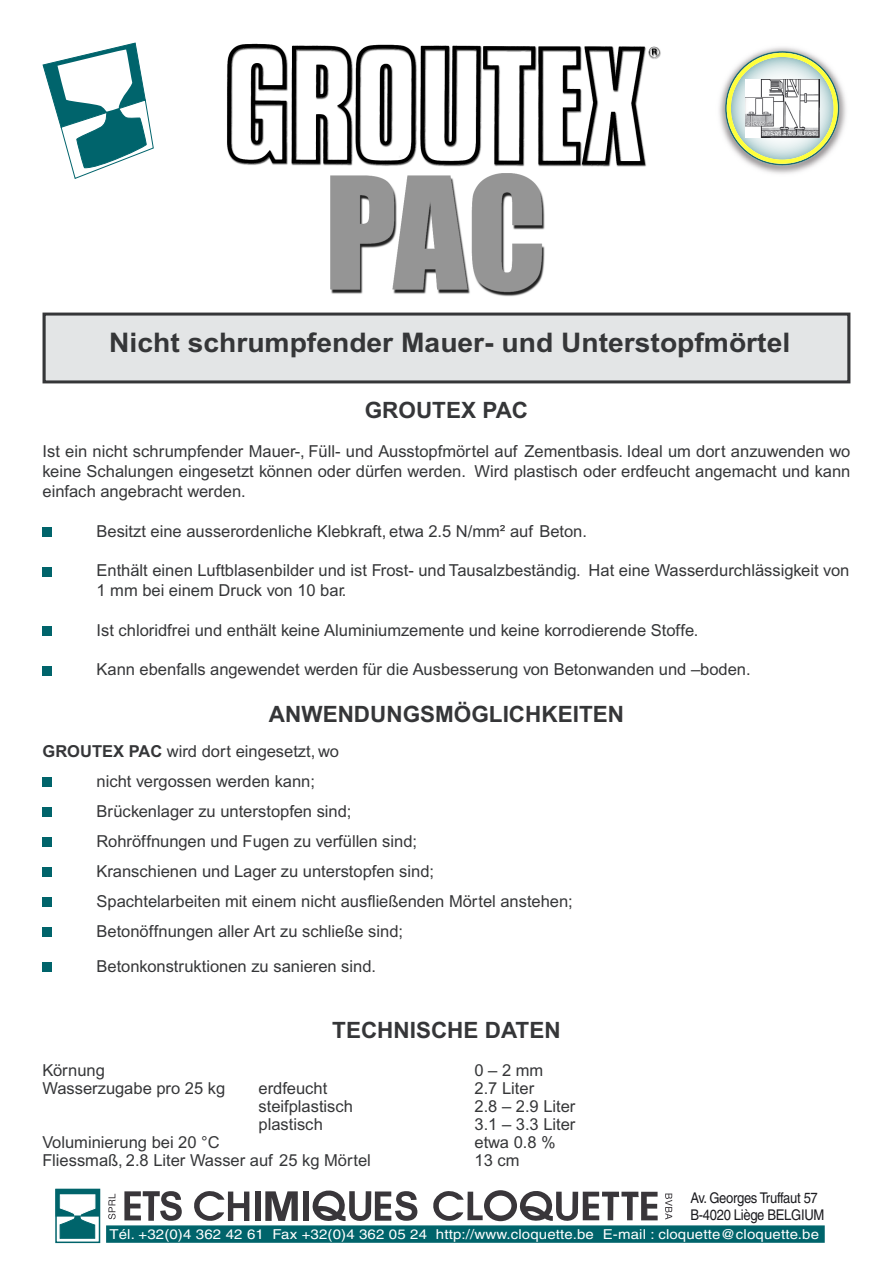
<style>
.page{position:relative;width:893px;height:1263px;background:#fff}
.page>*{position:absolute;margin:0;border:0;box-sizing:border-box;transform-origin:0 0}
.t1{font:700 27px "Arial";color:#353638;scale:1.05 1}
.t2{font:700 22.5px "Arial";color:#353638}
.t3{font:16.5px/30px "Arial";color:#353638}
.t4{font:14.7px/17.7px "Helvetica";letter-spacing:-.025em;color:#1b1b1f;scale:.88 1}
.t5{font:13.65px "Helvetica";letter-spacing:.01em;color:#fff;scale:1.1 1}
.s1{font-weight:700}
</style>
<div class="page">
<div style="left:106px;top:1225px;width:719px;height:18px;background:#00646b;border:2px solid #00646b"></div>
<svg style="left:265px;top:1191px;width:33px;height:30px"></svg>
<div style="left:255px;top:1191px;width:5px;height:30px;background:#39363a"></div>
<div style="left:303px;top:1192px;width:5px;height:29px;background:#39363a"></div>
<svg style="left:124px;top:1191px;width:58px;height:30px"></svg>
<svg style="left:194px;top:1191px;width:55px;height:30px"></svg>
<svg style="left:433px;top:1190px;width:225px;height:32px"></svg>
<svg style="left:312px;top:1190px;width:105px;height:31px"></svg>
<div style="left:56px;top:1189px;width:44px;height:27px;background:linear-gradient(to right,#00646b,#00646b);border:1px solid #00646b"></div>
<svg style="left:60px;top:1194px;width:35px;height:44px"></svg>
<div style="left:55px;top:1189px;width:45px;height:54px;border:2px solid #00646b"></div>
<svg style="left:108px;top:1194px;width:8px;height:25px"></svg>
<svg style="left:665px;top:1193px;width:7px;height:26px"></svg>
<svg style="left:43px;top:43px;width:111px;height:136px"></svg>
<div style="left:43px;top:527px;width:9px;height:10px;background:#00646b"></div>
<div style="left:43px;top:567px;width:9px;height:9px;background:#00646b"></div>
<div style="left:43px;top:626px;width:9px;height:10px;background:#00646b"></div>
<div style="left:43px;top:666px;width:9px;height:9px;background:#00646b"></div>
<div style="left:43px;top:778px;width:9px;height:9px;background:#00646b"></div>
<div style="left:43px;top:808px;width:9px;height:9px;background:#00646b"></div>
<div style="left:43px;top:838px;width:9px;height:9px;background:#00646b"></div>
<div style="left:43px;top:868px;width:9px;height:9px;background:#00646b"></div>
<div style="left:43px;top:898px;width:9px;height:9px;background:#00646b"></div>
<div style="left:43px;top:928px;width:9px;height:9px;background:#00646b"></div>
<div style="left:43px;top:962px;width:9px;height:10px;background:#00646b"></div>
<div style="left:44px;top:314px;width:805px;height:68px;background:#e3e5e6"></div>
<hr style="left:43px;top:314px;width:3px;height:68px;background:#353638">
<hr style="left:44px;top:380px;width:805px;height:3px;background:#353638">
<hr style="left:847px;top:314px;width:3px;height:68px;background:#353638">
<hr style="left:44px;top:313px;width:805px;height:3px;background:#353638">
<img style="left:719px;top:47px;width:127px;height:127px">
<svg style="left:725px;top:51px;width:114px;height:114px"></svg>
<img style="left:745px;top:79px;width:74px;height:58px">
<img style="left:227px;top:43px;width:434px;height:124px">
<img style="left:330px;top:173px;width:215px;height:124px">
<p class="t1" style="left:109px;top:327px;width:650px">Nicht schrumpfender Mauer- und Unterstopfmörtel</p>
<p class="t2" style="left:365px;top:397px;width:165px">GROUTEX PAC</p>
<p class="t3" style="left:43px;top:443px;width:809px;line-height:19.8px;text-align:justify">Ist ein nicht schrumpfender Mauer-, Füll- und Ausstopfmörtel auf Zementbasis. Ideal um dort anzuwenden wo keine Schalungen eingesetzt können oder dürfen werden. Wird plastisch oder erdfeucht angemacht und kann einfach angebracht werden.</p>
<p class="t3" style="left:97px;top:517px;width:492px">Besitzt eine ausserordenliche Klebkraft, etwa 2.5 N/mm² auf Beton.</p>
<p class="t3" style="left:97px;top:562px;width:754px;line-height:19.8px">Enthält einen Luftblasenbilder und ist Frost- und Tausalzbeständig. Hat eine Wasserdurchlässigkeit von<br>1 mm bei einem Druck von 10 bar.</p>
<p class="t3" style="left:97px;top:616px;width:603px">Ist chloridfrei und enthält keine Aluminiumzemente und keine korrodierende Stoffe.</p>
<p class="t3" style="left:97px;top:656px;width:656px">Kann ebenfalls angewendet werden für die Ausbesserung von Betonwanden und –boden.</p>
<p class="t2" style="left:269px;top:701px;width:356px">ANWENDUNGSMÖGLICHKEITEN</p>
<p class="t3" style="left:97px;top:738px;width:478px;text-indent:-54px"><span class="s1">GROUTEX PAC</span> wird dort eingesetzt, wo<br>nicht vergossen werden kann;<br>Brückenlager zu unterstopfen sind;<br>Rohröffnungen und Fugen zu verfüllen sind;<br>Kranschienen und Lager zu unterstopfen sind;<br>Spachtelarbeiten mit einem nicht ausfließenden Mörtel anstehen; Betonöffnungen aller Art zu schließe sind;</p>
<p class="t3" style="left:97px;top:952px;width:281px">Betonkonstruktionen zu sanieren sind.</p>
<p class="t2" style="left:332px;top:1017px;width:230px">TECHNISCHE DATEN</p>
<p class="t3" style="left:43px;top:1057px;width:64px">Körnung</p>
<p class="t3" style="left:475px;top:1057px;width:70px">0 – 2 mm</p>
<p class="t3" style="left:43px;top:1075px;width:184px">Wasserzugabe pro 25 kg</p>
<p class="t3" style="left:259px;top:1075px;width:70px">erdfeucht</p>
<p class="t3" style="left:475px;top:1075px;width:61px">2.7 Liter</p>
<p class="t3" style="left:259px;top:1093px;width:96px">steifplastisch</p>
<p class="t3" style="left:475px;top:1093px;width:102px">2.8 – 2.9 Liter</p>
<p class="t3" style="left:259px;top:1111px;width:66px">plastisch</p>
<p class="t3" style="left:475px;top:1111px;width:102px">3.1 – 3.3 Liter</p>
<p class="t3" style="left:43px;top:1129px;width:179px">Voluminierung bei 20 °C</p>
<p class="t3" style="left:475px;top:1129px;width:83px">etwa 0.8 %</p>
<p class="t3" style="left:43px;top:1147px;width:330px">Fliessmaß, 2.8 Liter Wasser auf 25 kg Mörtel</p>
<p class="t3" style="left:475px;top:1147px;width:46px">13 cm</p>
<p class="t4" style="left:690px;top:1190px;width:154px">Av. Georges Truffaut 57<br>B-4020 Liège BELGIUM</p>
<p class="t5" style="left:109px;top:1229px;width:647px">Tél. +32(0)4 362 42 61 Fax +32(0)4 362 05 24 http://www.cloquette.be E-mail : cloquette@cloquette.be</p>
</div>
